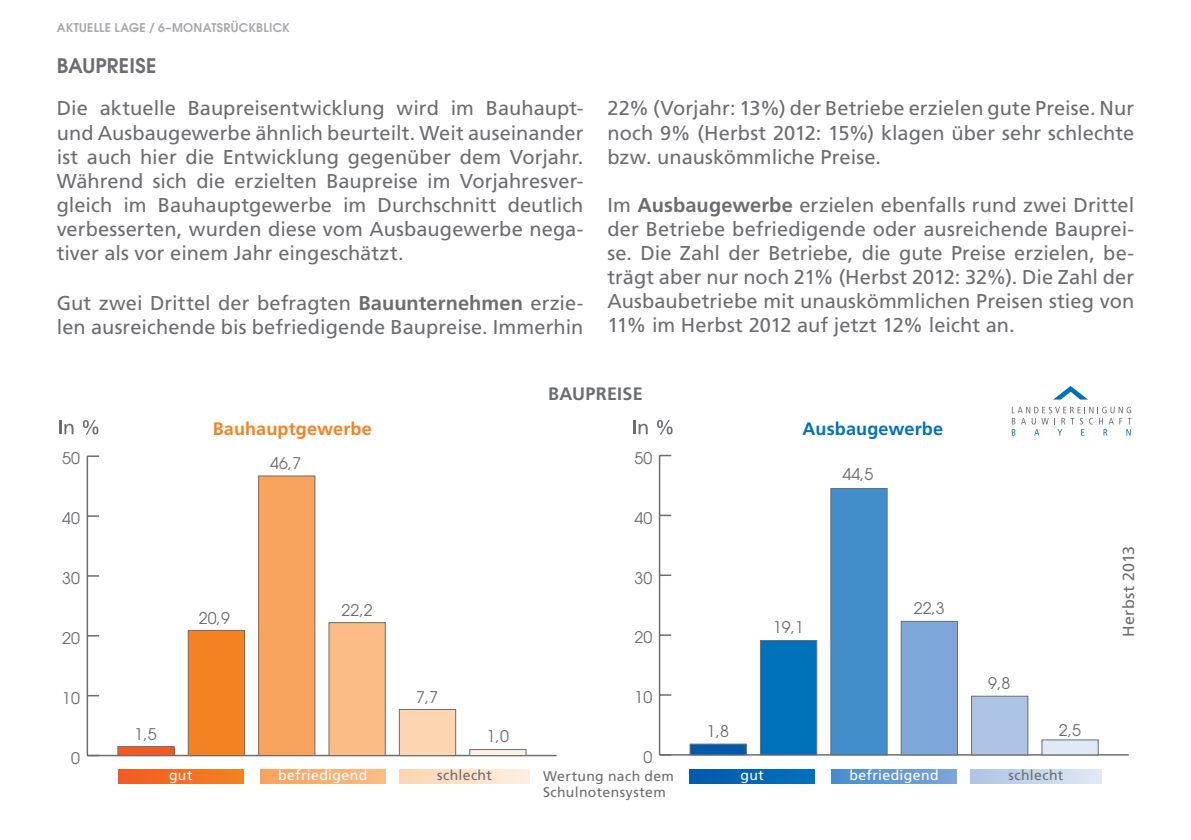
<style>
.page{position:relative;width:1191px;height:840px;background:#fff}
.page>*{position:absolute;margin:0;border:0;box-sizing:border-box;transform-origin:0 0}
.t1{font:20px/24px "Frutiger";letter-spacing:.005em;color:#6c6d70;text-align:justify}
.t2{font:600 20px "Avant Garde";letter-spacing:.01em;color:#6c6d70}
.t3{font:700 18px "Frutiger";letter-spacing:.01em;color:#f58220}
.t4{font:700 18px "Frutiger";letter-spacing:.01em;color:#0072bc}
.t5{font:700 18px "Frutiger";letter-spacing:.015em;color:#6c6d70}
.t6{font:16px "Avant Garde";color:#6c6d70}
.t7{font:16px "Frutiger";letter-spacing:.025em;color:#6c6d70}
.t8{font:14px/16.8px "Frutiger";letter-spacing:.025em;color:#6c6d70}
.t9{font:14px "Frutiger";letter-spacing:.03em;color:#fff}
.t10{font:600 12px "Avant Garde";letter-spacing:.025em;color:#a8a9ad}
.s1{font-weight:700}
</style>
<div class="page">
<svg style="left:59px;top:420px;width:14px;height:14px"></svg>
<svg style="left:83px;top:419px;width:15px;height:15px"></svg>
<svg style="left:633px;top:420px;width:14px;height:14px"></svg>
<svg style="left:657px;top:419px;width:15px;height:15px"></svg>
<hr style="left:87px;top:754px;width:469px;height:1px;background:#6c6d70">
<hr style="left:87px;top:456px;width:1px;height:299px;background:#6c6d70">
<svg style="left:88px;top:694px;width:11px;height:2px"></svg>
<svg style="left:88px;top:634px;width:11px;height:2px"></svg>
<svg style="left:87px;top:455px;width:12px;height:1px"></svg>
<div style="left:469px;top:748px;width:57px;height:7px;background:#fef0e2;border:1px solid #6c6d70"></div>
<div style="left:399px;top:708px;width:57px;height:47px;background:#fdd5b0;border:1px solid #6c6d70"></div>
<div style="left:328px;top:621px;width:58px;height:134px;background:#fbbb85;border:1px solid #6c6d70"></div>
<div style="left:258px;top:475px;width:57px;height:280px;background:#f8a35c;border:1px solid #6c6d70"></div>
<div style="left:188px;top:629px;width:57px;height:126px;background:#f58220;border:1px solid #6c6d70"></div>
<div style="left:118px;top:746px;width:56px;height:9px;background:#f15921"></div>
<div style="left:117px;top:745px;width:58px;height:10px;border:1px solid #6c6d70"></div>
<hr style="left:659px;top:753px;width:469px;height:2px;background:#6c6d70">
<hr style="left:659px;top:455px;width:1px;height:299px;background:#6c6d70">
<svg style="left:660px;top:693px;width:11px;height:2px"></svg>
<svg style="left:660px;top:514px;width:11px;height:2px"></svg>
<svg style="left:659px;top:454px;width:12px;height:2px"></svg>
<div style="left:1041px;top:739px;width:57px;height:16px;background:#e1e9f6;border:1px solid #6c6d70"></div>
<div style="left:971px;top:695px;width:57px;height:60px;background:#adc4e5;border:1px solid #6c6d70"></div>
<div style="left:900px;top:620px;width:58px;height:135px;background:#7ca7d8;border:1px solid #6c6d70"></div>
<div style="left:830px;top:487px;width:57px;height:268px;background:#448dcb;border:1px solid #6c6d70"></div>
<div style="left:760px;top:639px;width:57px;height:116px;background:#0072bc;border:1px solid #6c6d70"></div>
<div style="left:689px;top:743px;width:58px;height:12px;background:#015aaa;border:1px solid #6c6d70"></div>
<svg style="left:1054px;top:386px;width:33px;height:13px"></svg>
<svg style="left:1011px;top:406px;width:120px;height:29px"></svg>
<svg style="left:118px;top:769px;width:125px;height:13px;background:#f36d20"></svg>
<svg style="left:260px;top:769px;width:125px;height:13px;background:#f9af70"></svg>
<svg style="left:399px;top:769px;width:131px;height:13px;background:#fde1c8"></svg>
<div style="left:690px;top:768px;width:124px;height:14px;background:#0165b3"></div>
<svg style="left:831px;top:769px;width:125px;height:13px;background:#6299d1"></svg>
<svg style="left:970px;top:769px;width:131px;height:13px;background:#c6d5ec"></svg>
<p class="t10" style="left:57px;top:20px;width:234px">AKTUELLE LAGE / 6–MONATSRÜCKBLICK</p>
<p class="t2" style="left:57px;top:52px;width:101px">BAUPREISE</p>
<p class="t1" style="left:57px;top:96px;width:528px">Die aktuelle Baupreisentwicklung wird im Bauhaupt&shy;und Ausbaugewerbe ähnlich beurteilt. Weit auseinander ist auch hier die Entwicklung gegenüber dem Vorjahr.<br>Während sich die erzielten Baupreise im Vorjahresver&shy;gleich im Bauhauptgewerbe im Durchschnitt deutlich verbesserten, wurden diese vom Ausbaugewerbe nega&shy;tiver als vor einem Jahr eingeschätzt.</p>
<p class="t1" style="left:57px;top:290px;width:528px">Gut zwei Drittel der befragten <span class="s1">Bauunternehmen</span> erzie&shy;len ausreichende bis befriedigende Baupreise. Immerhin</p>
<p class="t1" style="left:607px;top:96px;width:528px">22% (Vorjahr: 13%) der Betriebe erzielen gute Preise. Nur noch 9% (Herbst 2012: 15%) klagen über sehr schlechte bzw. unauskömmliche Preise.</p>
<p class="t1" style="left:607px;top:192px;width:528px">Im <span class="s1">Ausbaugewerbe</span> erzielen ebenfalls rund zwei Drittel der Betriebe befriedigende oder ausreichende Bauprei&shy;se. Die Zahl der Betriebe, die gute Preise erzielen, be&shy;trägt aber nur noch 21% (Herbst 2012: 32%). Die Zahl der Ausbaubetriebe mit unauskömmlichen Preisen stieg von 11% im Herbst 2012 auf jetzt 12% leicht an.</p>
<p class="t5" style="left:548px;top:383px;width:96px">BAUPREISE</p>
<p class="t3" style="left:213px;top:418px;width:161px">Bauhauptgewerbe</p>
<p class="t4" style="left:802px;top:418px;width:142px">Ausbaugewerbe</p>
<p class="t6" style="left:62px;top:449px;width:19px">50</p>
<p class="t6" style="left:270px;top:453px;width:33px">46,7</p>
<p class="t6" style="left:634px;top:448px;width:19px">50</p>
<p class="t6" style="left:842px;top:464px;width:33px">44,5</p>
<p class="t6" style="left:62px;top:508px;width:19px">40</p>
<p class="t6" style="left:634px;top:508px;width:19px">40</p>
<p class="t6" style="left:62px;top:568px;width:19px">30</p>
<p class="t6" style="left:62px;top:628px;width:19px">20</p>
<p class="t6" style="left:199px;top:608px;width:33px">20,9</p>
<p class="t6" style="left:341px;top:600px;width:33px">22,2</p>
<p class="t6" style="left:634px;top:568px;width:19px">30</p>
<p class="t6" style="left:634px;top:627px;width:19px">20</p>
<p class="t6" style="left:773px;top:617px;width:33px">19,1</p>
<p class="t6" style="left:913px;top:598px;width:33px">22,3</p>
<p class="t7" style="left:1119px;top:637px;width:93px;rotate:-90deg">Herbst 2013</p>
<p class="t6" style="left:62px;top:688px;width:19px">10</p>
<p class="t6" style="left:416px;top:687px;width:24px">7,7</p>
<p class="t6" style="left:634px;top:687px;width:19px">10</p>
<p class="t6" style="left:988px;top:673px;width:24px">9,8</p>
<p class="t6" style="left:135px;top:724px;width:24px">1,5</p>
<p class="t6" style="left:487px;top:726px;width:24px">1,0</p>
<p class="t6" style="left:707px;top:721px;width:24px">1,8</p>
<p class="t6" style="left:1059px;top:720px;width:24px">2,5</p>
<p class="t6" style="left:71px;top:748px;width:10px">0</p>
<p class="t6" style="left:643px;top:747px;width:10px">0</p>
<p class="t9" style="left:169px;top:766px;width:25px">gut</p>
<p class="t9" style="left:278px;top:766px;width:91px">befriedigend</p>
<p class="t8" style="left:437px;top:766px;width:56px">schlecht</p>
<p class="t9" style="left:740px;top:766px;width:25px">gut</p>
<p class="t9" style="left:849px;top:766px;width:91px">befriedigend</p>
<p class="t8" style="left:1008px;top:766px;width:56px">schlecht</p>
<p class="t8" style="left:543px;top:766px;width:133px">Wertung nach dem<br>Schulnotensystem</p>
</div>
